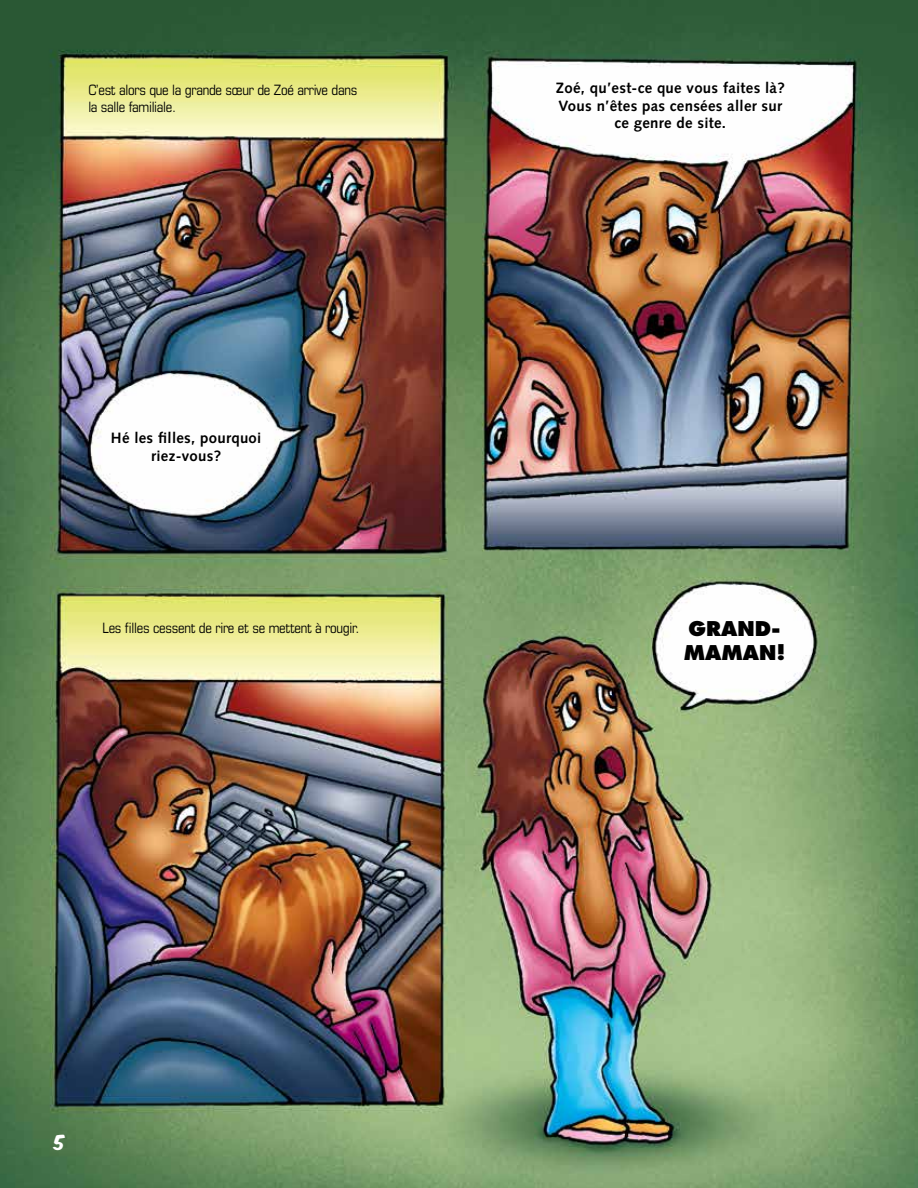
<style>
.page{position:relative;width:918px;height:1188px;background:#fff}
.page>*{position:absolute;margin:0;border:0;box-sizing:border-box;transform-origin:0 0}
.t1{font:800 19.8px/24px "Futura";color:#000}
.t2{font:18px "Komika Title Axis";color:#fff}
.t3{font:700 15px/17.2px "Syntax";letter-spacing:.02em;color:#000;text-align:center}
.t4{font:condensed 14.25px/17.1px "Eurostile";letter-spacing:-.02em;color:#000}
</style>
<div class="page">
<img style="left:0;top:0;width:918px;height:1188px">
<p class="t4" style="left:88px;top:81px;width:271px">C’est alors que la grande sœur de Zoé arrive dans la salle familiale.</p>
<p class="t3" style="left:111px;top:430px;width:152px">Hé les filles, pourquoi riez-vous?</p>
<p class="t4" style="left:102px;top:619px;width:259px">Les filles cessent de rire et se mettent à rougir.</p>
<p class="t2" style="left:54px;top:1133px;width:12px">5</p>
<p class="t3" style="left:556px;top:80px;width:231px">Zoé, qu’est-ce que vous faites là?<br>Vous n’êtes pas censées aller sur ce genre de site.</p>
<h1 class="t1" style="left:684px;top:617px;width:103px">GRAND-<br>MAMAN!</h1>
</div>
